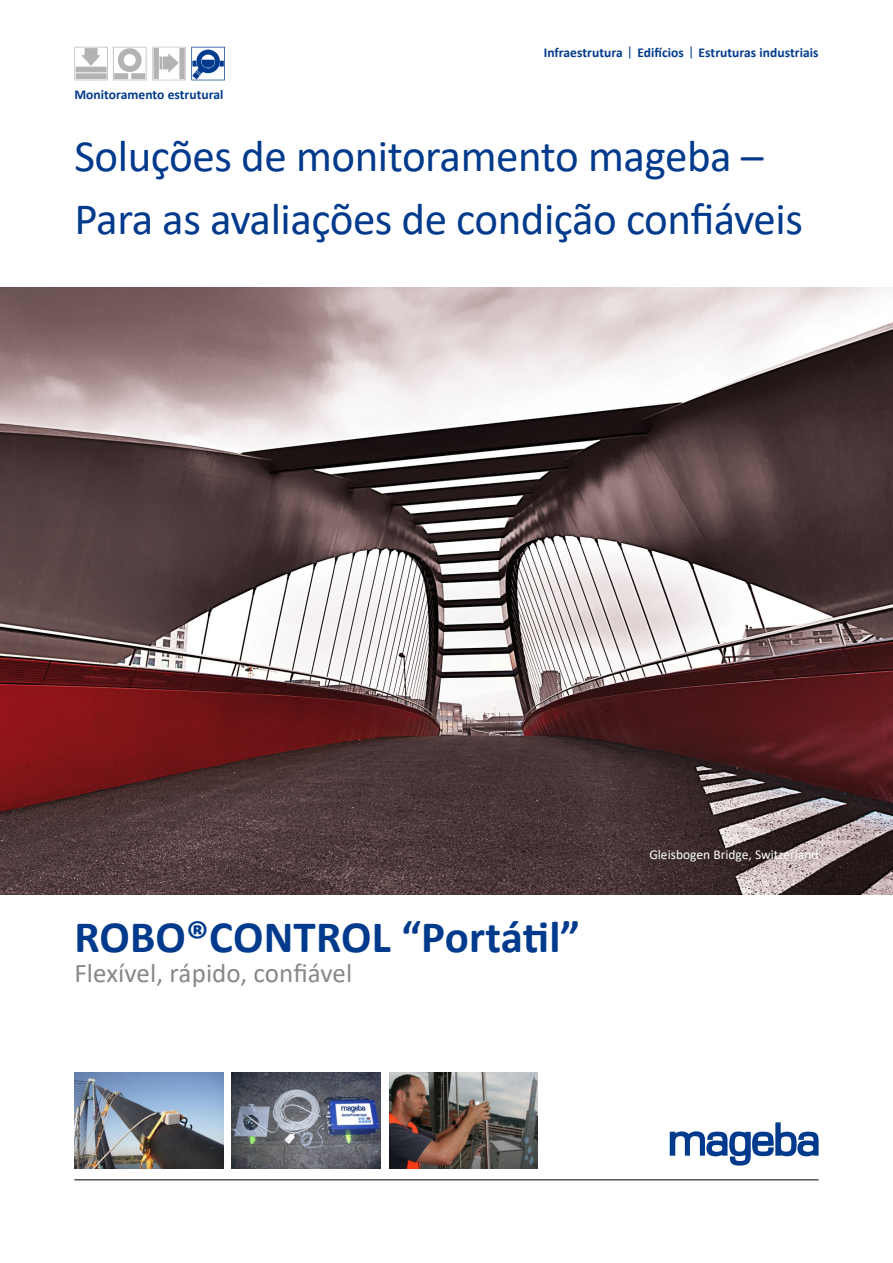
<style>
.page{position:relative;width:893px;height:1263px;background:#fff}
.page>*{position:absolute;margin:0;border:0;box-sizing:border-box;transform-origin:0 0}
.t1{font:45px/63px "Calibri";letter-spacing:-.01em;color:#003a8c}
.t2{font:700 45px "Calibri";letter-spacing:.005em;color:#003a8c}
.t3{font:27px "Calibri";letter-spacing:.005em;color:#888}
.t4{font:700 13.5px "Calibri";letter-spacing:.005em;color:#003a8c}
.t5{font:13.5px "Calibri";color:#fff}
.s1{font-weight:400}
</style>
<div class="page">
<hr style="left:74px;top:1179px;width:745px;height:1px;background:#000">
<svg style="left:74px;top:47px;width:72px;height:34px"></svg>
<svg style="left:152px;top:47px;width:73px;height:33px"></svg>
<svg style="left:192px;top:72px;width:8px;height:7px"></svg>
<img style="left:0;top:287px;width:893px;height:608px">
<img style="left:74px;top:1073px;width:149px;height:95px">
<img style="left:389px;top:1073px;width:149px;height:95px">
<img style="left:232px;top:1073px;width:149px;height:95px">
<svg style="left:670px;top:1122px;width:149px;height:43px"></svg>
<p class="t4" style="left:74px;top:85px;width:151px">Monitoramento estrutural</p>
<p class="t4" style="left:544px;top:43px;width:276px">Infraestrutura <span class="s1">|</span> Edifícios <span class="s1">|</span> Estruturas industriais</p>
<h1 class="t1" style="left:74px;top:124px;width:730px">Soluções de monitoramento mageba –<br>Para as avaliações de condição confiáveis</h1>
<h1 class="t2" style="left:74px;top:905px;width:507px">ROBO®CONTROL “Portátil”</h1>
<h2 class="t3" style="left:74px;top:954px;width:279px">Flexível, rápido, confiável</h2>
<p class="t5" style="left:649px;top:845px;width:171px">Gleisbogen Bridge, Switzerland</p>
</div>
